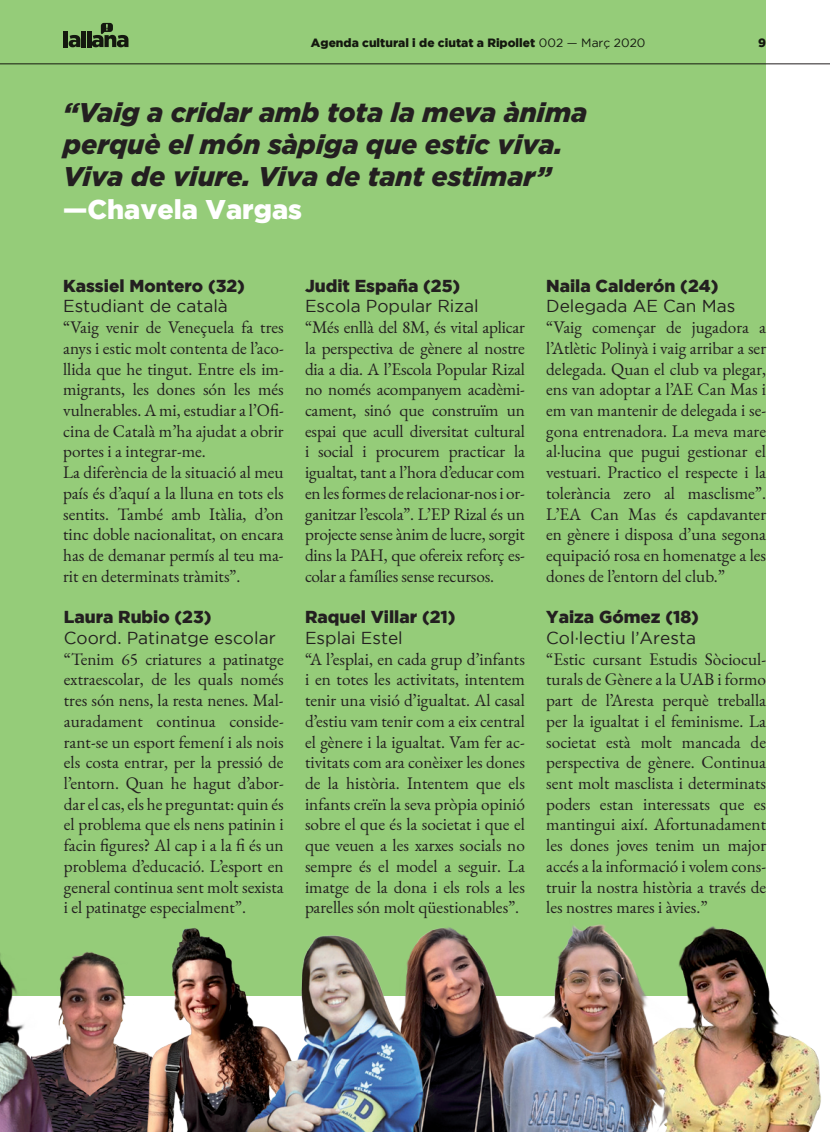
<style>
.page{position:relative;width:830px;height:1132px;background:#fff}
.page>*{position:absolute;margin:0;border:0;box-sizing:border-box;transform-origin:0 0}
.t1{font:italic 900 27px/32.4px "Gotham";color:#231f20}
.t2{font:900 27px "Gotham";color:#fff}
.t3{font:17.25px/20.7px "EB Garamond";color:#231f20;text-align:justify}
.t4{font:17.25px "Gotham";color:#231f20}
.t5{font:900 17.25px "Gotham";color:#231f20}
.t6{font:900 12px "Gotham";color:#231f20}
.s1{font-weight:400}
</style>
<div class="page">
<hr style="left:0;top:64px;width:829px;height:1px;background:#231f20">
<div style="left:0;top:0;width:765px;height:995px;background:#95cc79"></div>
<img style="left:70px;top:928px;width:167px;height:203px">
<img style="left:436px;top:927px;width:53px;height:204px">
<img style="left:0;top:953px;width:70px;height:178px">
<img style="left:237px;top:929px;width:199px;height:202px">
<img style="left:684px;top:912px;width:137px;height:219px">
<img style="left:489px;top:924px;width:195px;height:207px">
<p class="t6" style="left:311px;top:36px;width:336px">Agenda cultural i de ciutat a Ripollet <span class="s1">002 — Març 2020</span></p>
<p class="t6" style="left:757px;top:36px;width:9px">9</p>
<h1 class="t1" style="left:63px;top:95px;width:525px">“Vaig a cridar amb tota la meva ànima perquè el món sàpiga que estic viva.<br>Viva de viure. Viva de tant estimar”</h1>
<h1 class="t2" style="left:63px;top:194px;width:240px">—Chavela Vargas</h1>
<p class="t5" style="left:63px;top:275px;width:183px">Kassiel Montero (32)</p>
<p class="t4" style="left:63px;top:297px;width:166px">Estudiant de català</p>
<p class="t3" style="left:63px;top:317px;width:222px;text-align:left">“Vaig venir de Veneçuela fa tres anys i estic molt contenta de l’aco&shy;llida que he tingut. Entre els im&shy;migrants, les dones són les més vulnerables. A mi, estudiar a l’Ofi&shy;cina de Català m’ha ajudat a obrir portes i a integrar-me.<br>La diferència de la situació al meu país és d’aquí a la lluna en tots els sentits. També amb Itàlia, d’on tinc doble nacionalitat, on encara has de demanar permís al teu ma&shy;rit en determinats tràmits”.</p>
<p class="t5" style="left:64px;top:607px;width:149px">Laura Rubio (23)</p>
<p class="t4" style="left:64px;top:628px;width:213px">Coord. Patinatge escolar</p>
<p class="t3" style="left:64px;top:648px;width:221px">“Tenim 65 criatures a patinatge extraescolar, de les quals només tres són nens, la resta nenes. Mal&shy;auradament continua conside&shy;rant-se un esport femení i als nois els costa entrar, per la pressió de l’entorn. Quan he hagut d’abor&shy;dar el cas, els he preguntat: quin és el problema que els nens patinin i facin figures? Al cap i a la fi és un problema d’educació. L’esport en general continua sent molt sexista i el patinatge especialment”.</p>
<p class="t5" style="left:305px;top:275px;width:157px">Judit España (25)</p>
<p class="t4" style="left:305px;top:297px;width:175px">Escola Popular Rizal</p>
<p class="t3" style="left:305px;top:317px;width:221px">“Més enllà del 8M, és vital aplicar la perspectiva de gènere al nostre dia a dia. A l’Escola Popular Rizal no només acompanyem acadèmi&shy;cament, sinó que construïm un espai que acull diversitat cultural i social i procurem practicar la igualtat, tant a l’hora d’educar com en les formes de relacionar-nos i or&shy;ganitzar l’escola”. L’EP Rizal és un projecte sense ànim de lucre, sorgit dins la PAH, que ofereix reforç es&shy;colar a famílies sense recursos.</p>
<p class="t5" style="left:305px;top:607px;width:152px">Raquel Villar (21)</p>
<p class="t4" style="left:305px;top:628px;width:99px">Esplai Estel</p>
<p class="t3" style="left:305px;top:648px;width:221px">“A l’esplai, en cada grup d’infants i en totes les activitats, intentem tenir una visió d’igualtat. Al casal d’estiu vam tenir com a eix central el gènere i la igualtat. Vam fer ac&shy;tivitats com ara conèixer les dones de la història. Intentem que els infants creïn la seva pròpia opinió sobre el que és la societat i que el que veuen a les xarxes socials no sempre és el model a seguir. La imatge de la dona i els rols a les parelles són molt qüestionables”.</p>
<p class="t5" style="left:546px;top:275px;width:173px">Naila Calderón (24)</p>
<p class="t4" style="left:546px;top:297px;width:190px">Delegada AE Can Mas</p>
<p class="t3" style="left:546px;top:317px;width:221px">“Vaig començar de jugadora a l’Atlètic Polinyà i vaig arribar a ser delegada. Quan el club va plegar, ens van adoptar a l’AE Can Mas i em van mantenir de delegada i se&shy;gona entrenadora. La meva mare al·lucina que pugui gestionar el vestuari. Practico el respecte i la tolerància zero al masclisme”.<br>L’EA Can Mas és capdavanter en gènere i disposa d’una segona equipació rosa en homenatge a les dones de l’entorn del club.”</p>
<p class="t5" style="left:546px;top:607px;width:154px">Yaiza Gómez (18)</p>
<p class="t4" style="left:546px;top:628px;width:151px">Col·lectiu l’Aresta</p>
<p class="t3" style="left:546px;top:648px;width:221px">“Estic cursant Estudis Sòciocul&shy;turals de Gènere a la UAB i formo part de l’Aresta perquè treballa per la igualtat i el feminisme. La societat està molt mancada de perspectiva de gènere. Continua sent molt masclista i determinats poders estan interessats que es mantingui així. Afortunadament les dones joves tenim un major accés a la informació i volem cons&shy;truir la nostra història a través de les nostres mares i àvies.”</p>
</div>
